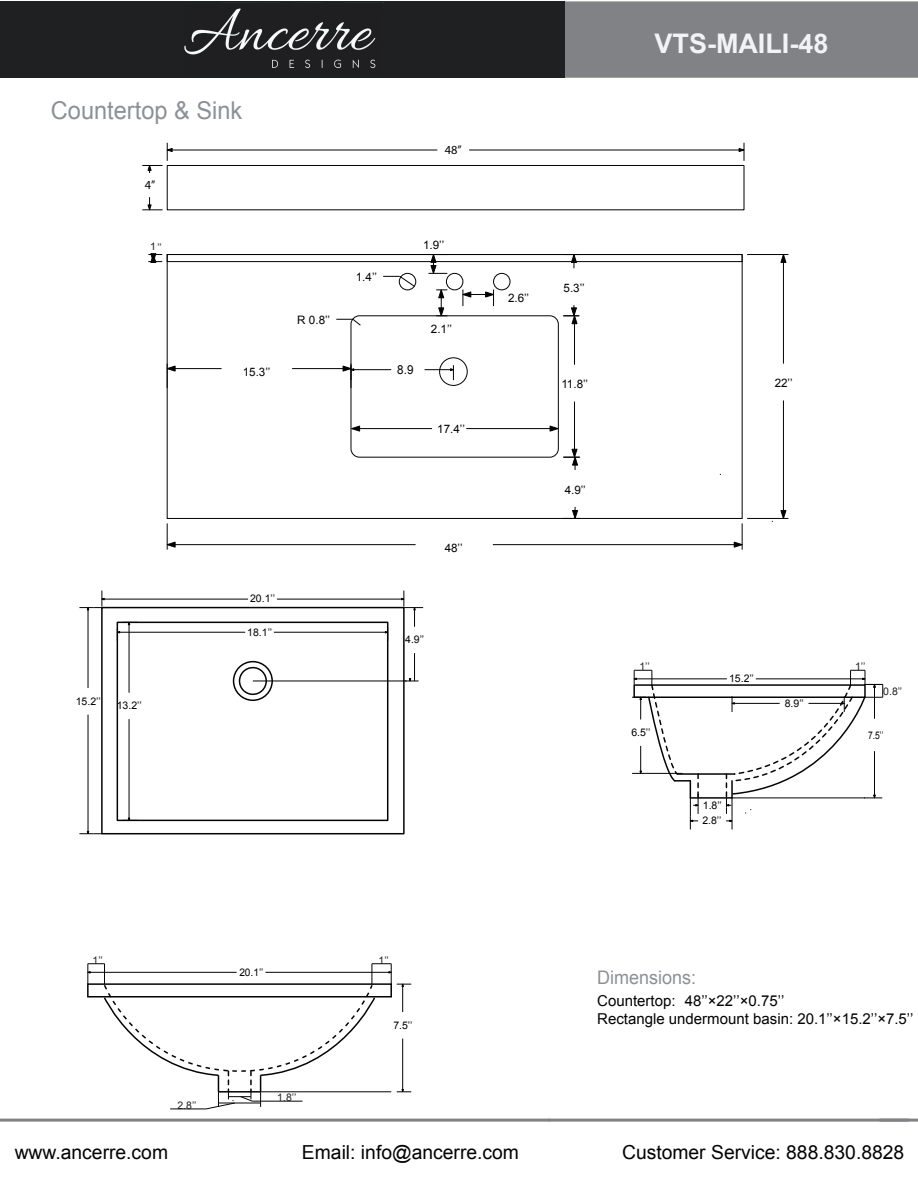
<style>
.page{position:relative;width:918px;height:1188px;background:#fff}
.page>*{position:absolute;margin:0;border:0;box-sizing:border-box;transform-origin:0 0}
.t1{font:700 27px "Arial";color:#f2f3f4}
.t2{font:24.45px "Arial";color:#8e9097;scale:.96 1}
.t3{font:19.35px "Arial";color:#030303}
.t4{font:18.75px "Arial";color:#8e9097;scale:.96 1}
.t5{font:15px/18px "Arial";color:#030303}
.t6{font:12.45px "Myriad Pro";color:#060304}
.t7{font:12.45px "Arial";color:#030303;scale:.94 1}
.t8{font:11.7px "Arial";color:#030303}
.t9{font:10.5px/15.6px "Arial";color:#030303}
.t10{font:10.5px "Arial";color:#231f20}
.t11{font:10.5px "Arial";color:#030303;scale:.96 1}
.t12{font:10.5px "Arial";color:#030303;scale:.81 1}
</style>
<div class="page">
<div style="left:565px;top:1px;width:353px;height:77px;background:#808285"></div>
<hr style="left:0;top:1119px;width:550px;height:3px;background:#808285">
<hr style="left:548px;top:1119px;width:361px;height:3px;background:#808285">
<hr style="left:879px;top:1119px;width:39px;height:3px;background:#808285">
<div style="left:1px;top:1px;width:564px;height:77px;background:#1f2021"></div>
<svg style="left:184px;top:8px;width:192px;height:61px"></svg>
<div style="left:101px;top:607px;width:304px;height:227px;border:2px solid #050403"></div>
<div style="left:117px;top:622px;width:271px;height:199px;border:2px solid #050403"></div>
<div style="left:239px;top:667px;width:28px;height:28px;border:2px solid #050403;border-radius:50%"></div>
<div style="left:233px;top:661px;width:40px;height:40px;border:2px solid #050403;border-radius:50%"></div>
<div style="left:633px;top:684px;width:233px;height:14px;border:2px solid #050403"></div>
<hr style="left:677px;top:773px;width:58px;height:2px;background:#050403">
<hr style="left:690px;top:797px;width:42px;height:2px;background:#050403">
<hr style="left:102px;top:599px;width:146px;height:1px;background:#030303">
<hr style="left:277px;top:599px;width:127px;height:1px;background:#030303">
<hr style="left:117px;top:632px;width:128px;height:1px;background:#030303">
<hr style="left:274px;top:632px;width:114px;height:1px;background:#030303">
<svg style="left:385px;top:628px;width:4px;height:13px"></svg>
<hr style="left:88px;top:608px;width:1px;height:80px;background:#030303">
<hr style="left:88px;top:715px;width:1px;height:119px;background:#030303">
<hr style="left:129px;top:622px;width:1px;height:71px;background:#030303">
<hr style="left:129px;top:719px;width:1px;height:101px;background:#030303">
<svg style="left:116px;top:621px;width:22px;height:20px"></svg>
<svg style="left:123px;top:818px;width:15px;height:4px"></svg>
<svg style="left:405px;top:653px;width:14px;height:29px"></svg>
<hr style="left:634px;top:679px;width:93px;height:1px;background:#030303">
<hr style="left:170px;top:1109px;width:36px;height:1px;background:#050403">
<svg style="left:87px;top:963px;width:324px;height:146px"></svg>
<hr style="left:252px;top:1101px;width:50px;height:1px;background:#050403">
<hr style="left:253px;top:681px;width:153px;height:1px;background:#000">
<svg style="left:401px;top:591px;width:22px;height:36px"></svg>
<svg style="left:79px;top:831px;width:23px;height:4px"></svg>
<svg style="left:79px;top:591px;width:26px;height:19px"></svg>
<svg style="left:632px;top:670px;width:67px;height:159px"></svg>
<svg style="left:725px;top:670px;width:158px;height:159px"></svg>
<hr style="left:732px;top:798px;width:133px;height:1px;background:#050403">
<hr style="left:646px;top:773px;width:37px;height:1px;background:#050403">
<div style="left:167px;top:165px;width:577px;height:45px;border:1px solid #030303"></div>
<svg style="left:142px;top:197px;width:21px;height:14px"></svg>
<hr style="left:167px;top:150px;width:270px;height:1px;background:#060304">
<hr style="left:469px;top:150px;width:275px;height:1px;background:#060304">
<svg style="left:142px;top:143px;width:31px;height:30px"></svg>
<svg style="left:739px;top:143px;width:6px;height:18px"></svg>
<div style="left:167px;top:254px;width:576px;height:8px;border:1px solid #030303"></div>
<div style="left:351px;top:315px;width:208px;height:143px;border:1px solid #030303;border-radius:9px"></div>
<div style="left:446px;top:273px;width:17px;height:17px;border:1px solid #030303;border-radius:50%"></div>
<div style="left:493px;top:273px;width:17px;height:17px;border:1px solid #030303;border-radius:50%"></div>
<div style="left:399px;top:273px;width:17px;height:17px;border:1px solid #030303;border-radius:50%"></div>
<div style="left:439px;top:357px;width:29px;height:29px;border:1px solid #030303;border-radius:50%"></div>
<hr style="left:747px;top:254px;width:41px;height:1px;background:#030303">
<hr style="left:747px;top:518px;width:41px;height:1px;background:#030303">
<hr style="left:783px;top:255px;width:1px;height:109px;background:#030303">
<hr style="left:783px;top:400px;width:1px;height:118px;background:#030303">
<svg style="left:780px;top:255px;width:7px;height:8px"></svg>
<svg style="left:780px;top:510px;width:7px;height:9px"></svg>
<svg style="left:563px;top:507px;width:17px;height:12px"></svg>
<hr style="left:574px;top:316px;width:1px;height:49px;background:#030303">
<hr style="left:574px;top:402px;width:1px;height:55px;background:#030303">
<svg style="left:563px;top:448px;width:17px;height:22px"></svg>
<svg style="left:563px;top:254px;width:16px;height:14px"></svg>
<svg style="left:563px;top:305px;width:17px;height:20px"></svg>
<hr style="left:493px;top:544px;width:249px;height:1px;background:#030303">
<hr style="left:167px;top:544px;width:249px;height:1px;background:#030303">
<svg style="left:733px;top:523px;width:10px;height:27px"></svg>
<svg style="left:166px;top:523px;width:10px;height:27px"></svg>
<svg style="left:428px;top:254px;width:19px;height:20px"></svg>
<svg style="left:436px;top:289px;width:11px;height:28px"></svg>
<svg style="left:148px;top:253px;width:14px;height:10px"></svg>
<hr style="left:167px;top:368px;width:55px;height:1px;background:#030303">
<hr style="left:292px;top:368px;width:59px;height:1px;background:#030303">
<svg style="left:166px;top:364px;width:10px;height:24px"></svg>
<svg style="left:336px;top:318px;width:25px;height:8px"></svg>
<svg style="left:383px;top:275px;width:32px;height:12px"></svg>
<svg style="left:462px;top:290px;width:33px;height:16px"></svg>
<hr style="left:351px;top:369px;width:40px;height:1px;background:#030303">
<svg style="left:342px;top:364px;width:12px;height:24px"></svg>
<svg style="left:425px;top:365px;width:29px;height:15px"></svg>
<hr style="left:352px;top:428px;width:80px;height:1px;background:#030303">
<hr style="left:466px;top:428px;width:92px;height:1px;background:#030303">
<svg style="left:351px;top:425px;width:9px;height:7px"></svg>
<svg style="left:549px;top:425px;width:10px;height:7px"></svg>
<h2 class="t2" style="left:51px;top:95px;width:201px">Countertop &amp; Sink</h2>
<p class="t6" style="left:145px;top:177px;width:12px">4’’</p>
<p class="t10" style="left:150px;top:241px;width:13px">1’’</p>
<p class="t8" style="left:243px;top:364px;width:29px">15.3’’</p>
<p class="t6" style="left:445px;top:142px;width:19px">48’’</p>
<p class="t8" style="left:297px;top:312px;width:34px">R 0.8’’</p>
<p class="t8" style="left:356px;top:269px;width:23px">1.4’’</p>
<p class="t8" style="left:423px;top:237px;width:23px">1.9’’</p>
<p class="t7" style="left:397px;top:361px;width:19px">8.9</p>
<p class="t8" style="left:431px;top:321px;width:23px">2.1’’</p>
<p class="t8" style="left:437px;top:421px;width:29px">17.4’’</p>
<p class="t9" style="left:76px;top:693px;width:26px">15.2’’</p>
<p class="t9" style="left:117px;top:698px;width:26px">13.2’’</p>
<p class="t9" style="left:250px;top:591px;width:26px">20.1’’</p>
<p class="t9" style="left:247px;top:624px;width:26px">18.1’’</p>
<p class="t8" style="left:445px;top:540px;width:19px">48’’</p>
<p class="t9" style="left:405px;top:632px;width:21px">4.9’’</p>
<p class="t8" style="left:508px;top:290px;width:23px">2.6’’</p>
<p class="t8" style="left:564px;top:280px;width:23px">5.3’’</p>
<p class="t8" style="left:561px;top:377px;width:28px">11.8’’</p>
<p class="t8" style="left:565px;top:482px;width:23px">4.9’’</p>
<h1 class="t1" style="left:654px;top:26px;width:176px">VTS-MAILI-48</h1>
<p class="t8" style="left:775px;top:375px;width:19px">22’’</p>
<p class="t10" style="left:639px;top:659px;width:12px">1’’</p>
<p class="t10" style="left:855px;top:660px;width:12px">1’’</p>
<p class="t9" style="left:631px;top:725px;width:21px">6.5’’</p>
<p class="t9" style="left:729px;top:671px;width:26px">15.2’’</p>
<p class="t9" style="left:785px;top:695px;width:21px">8.9’’</p>
<p class="t9" style="left:702px;top:797px;width:21px">1.8’’<br>2.8’’</p>
<p class="t10" style="left:883px;top:684px;width:21px">0.8’’</p>
<p class="t12" style="left:868px;top:728px;width:21px">7.5’’</p>
<p class="t10" style="left:93px;top:953px;width:12px">1’’</p>
<p class="t10" style="left:379px;top:953px;width:12px">1’’</p>
<p class="t11" style="left:239px;top:965px;width:26px">20.1’’</p>
<p class="t10" style="left:177px;top:1098px;width:21px">2.8’’</p>
<p class="t10" style="left:277px;top:1091px;width:21px">1.8’’</p>
<p class="t9" style="left:393px;top:1017px;width:21px">7.5’’</p>
<p class="t4" style="left:597px;top:965px;width:105px">Dimensions:</p>
<p class="t5" style="left:597px;top:992px;width:318px">Countertop: 48’’×22’’×0.75’’<br>Rectangle undermount basin: 20.1’’×15.2’’×7.5’’</p>
<p class="t3" style="left:15px;top:1140px;width:155px">www.ancerre.com</p>
<p class="t3" style="left:302px;top:1140px;width:219px">Email: info@ancerre.com</p>
<p class="t3" style="left:622px;top:1140px;width:284px">Customer Service: 888.830.8828</p>
</div>
